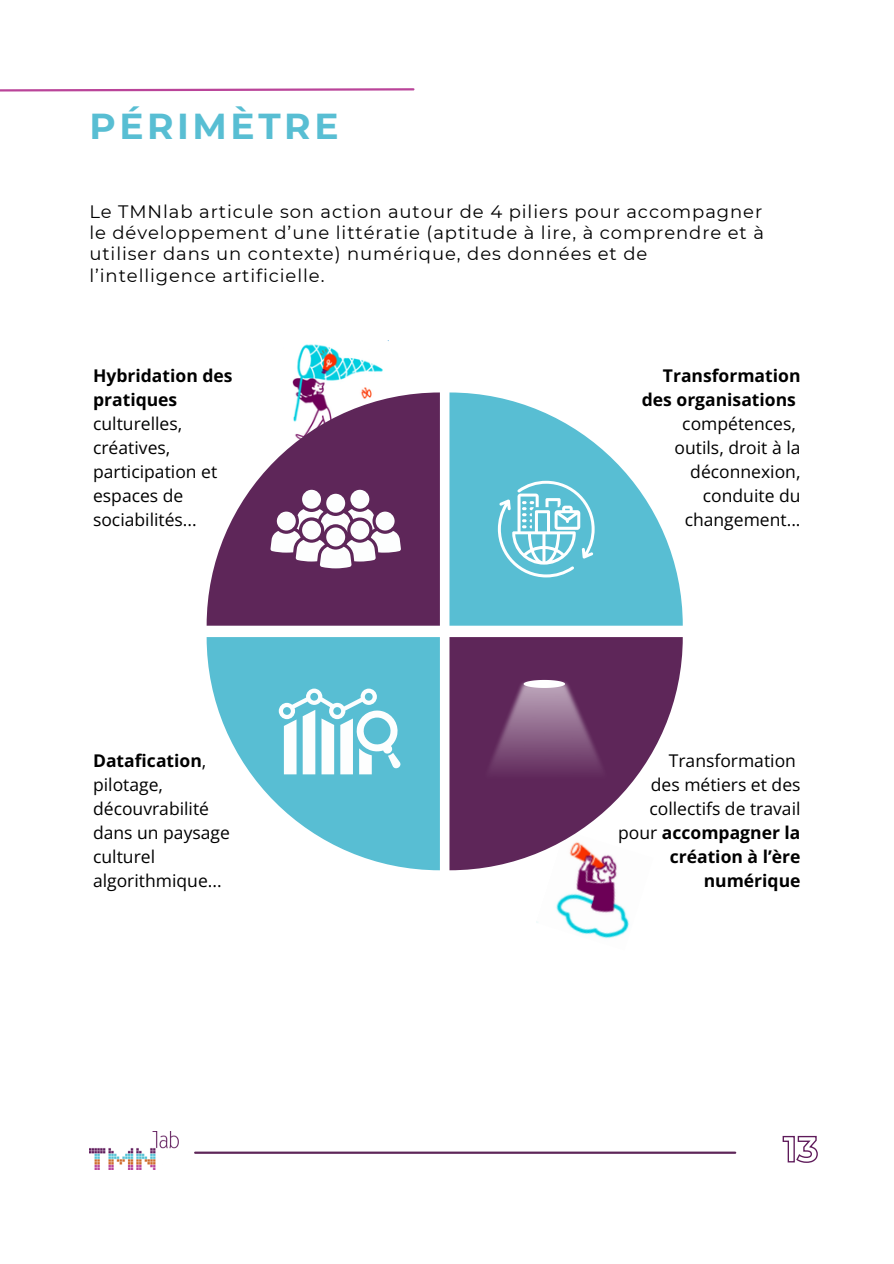
<style>
.page{position:relative;width:894px;height:1264px;background:#fff}
.page>*{position:absolute;margin:0;border:0;box-sizing:border-box;transform-origin:0 0}
.t1{font:700 36px "Montserrat";letter-spacing:.1em;color:#58bed3}
.t2{font:18px/21.3px "Montserrat";letter-spacing:.05em;color:#000}
.t3{font:17.55px/24px "Open Sans";color:#000}
.t4{font:700 17.55px/24px "Open Sans";color:#000;text-align:right}
.s1{font-weight:700}
.s2{font-weight:400}
</style>
<div class="page">
<svg style="left:0;top:88px;width:415px;height:4px"></svg>
<hr style="left:195px;top:1151px;width:540px;height:2px;background:#5e2659">
<img style="left:89px;top:1131px;width:89px;height:38px">
<img style="left:292px;top:344px;width:91px;height:48px">
<svg style="left:206px;top:392px;width:233px;height:233px;fill:#5e2659"></svg>
<svg style="left:449px;top:392px;width:233px;height:233px;fill:#58bed3"></svg>
<img style="left:536px;top:870px;width:94px;height:69px">
<svg style="left:206px;top:637px;width:233px;height:233px;fill:#58bed3"></svg>
<svg style="left:449px;top:637px;width:233px;height:233px;fill:#5e2659"></svg>
<svg style="left:497px;top:480px;width:97px;height:97px"></svg>
<div style="left:302px;top:490px;width:19px;height:18px;background:#fdfefe;border-radius:50%"></div>
<div style="left:350px;top:490px;width:19px;height:18px;background:#fdfefe;border-radius:50%"></div>
<div style="left:326px;top:494px;width:19px;height:18px;background:#fdfefe;border-radius:50%"></div>
<svg style="left:270px;top:509px;width:130px;height:59px"></svg>
<div style="left:326px;top:527px;width:19px;height:19px;background:#fdfefe;border-radius:50%"></div>
<svg style="left:279px;top:688px;width:122px;height:86px"></svg>
<img style="left:480px;top:680px;width:131px;height:103px">
<svg style="left:523px;top:680px;width:42px;height:8px"></svg>
<svg style="left:782px;top:1135px;width:36px;height:28px"></svg>
<p class="t1" style="left:89px;top:104px;width:250px">PÉRIMÈTRE</p>
<p class="t2" style="left:89px;top:200px;width:676px">Le TMNlab articule son action autour de 4 piliers pour accompagner le développement d’une littératie (aptitude à lire, à comprendre et à utiliser dans un contexte) numérique, des données et de l’intelligence artificielle.</p>
<p class="t3" style="left:93px;top:363px;width:141px"><span class="s1">Hybridation des pratiques </span>culturelles, créatives, participation et espaces de sociabilités...</p>
<h1 class="t4" style="left:641px;top:363px;width:160px">Transformation des organisations</h1>
<p class="t3" style="left:682px;top:411px;width:115px">compétences,</p>
<p class="t3" style="left:674px;top:435px;width:127px;text-align:right">outils, droit à la déconnexion, conduite du changement...</p>
<p class="t3" style="left:93px;top:747px;width:138px"><span class="s1">Datafication</span>, pilotage, découvrabilité dans un paysage culturel algorithmique...</p>
<p class="t3" style="left:668px;top:747px;width:129px">Transformation</p>
<p class="t3" style="left:649px;top:771px;width:152px">des métiers et des collectifs de travail</p>
<p class="t4" style="left:618px;top:819px;width:184px"><span class="s2">pour</span> accompagner la création à l’ère numérique</p>
</div>
